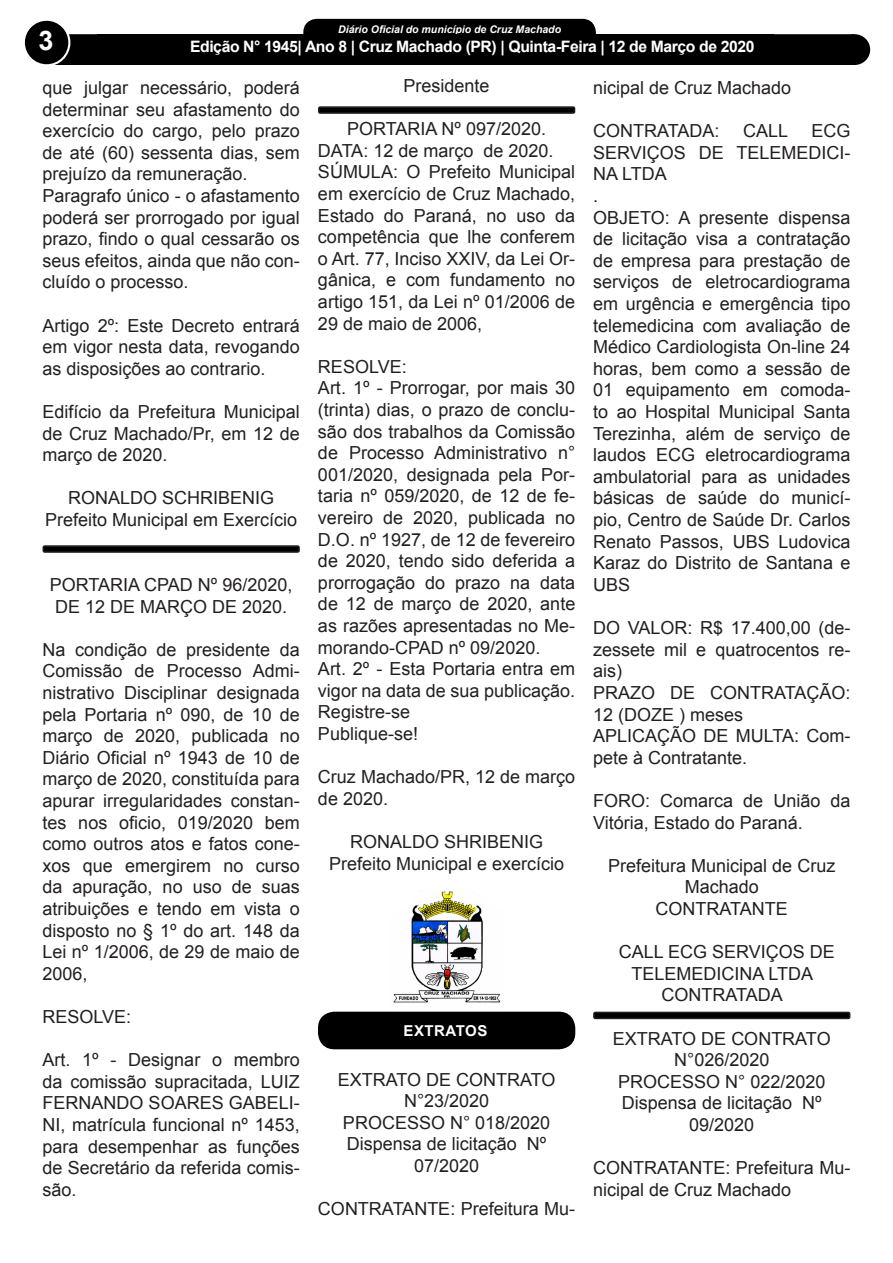
<style>
.page{position:relative;width:893px;height:1263px;background:#fff}
.page>*{position:absolute;margin:0;border:0;box-sizing:border-box;transform-origin:0 0}
.t1{font:700 27px "Arial";color:#fff}
.t2{font:18px/21.6px "Arial";color:#231f20;text-align:justify}
.t3{font:700 15.75px "Arial";letter-spacing:-.025em;color:#fff}
.t4{font:700 15px "Arial";color:#fff}
.t5{font:700 15px "Arial";letter-spacing:.035em;color:#fff}
.t6{font:italic 700 10.5px "Arial";color:#fff}
</style>
<div class="page">
<div style="left:305px;top:20px;width:289px;height:28px;background:#000;border-radius:12px"></div>
<div style="left:303px;top:19px;width:293px;height:31px;border:3px solid #000;border-radius:12px"></div>
<div style="left:39px;top:34px;width:815px;height:31px;background:#000"></div>
<div style="left:24px;top:20px;width:45px;height:45px;background:#000;border-radius:50%"></div>
<div style="left:23px;top:19px;width:47px;height:47px;border:2px solid #fff;border-radius:50%"></div>
<div style="left:840px;top:35px;width:29px;height:29px;background:#000;border-radius:50%"></div>
<div style="left:839px;top:34px;width:31px;height:31px;border:2px solid #000;border-radius:50%"></div>
<div style="left:43px;top:546px;width:256px;height:6px;background:#000;border-radius:2px"></div>
<div style="left:43px;top:545px;width:257px;height:8px;border:2px solid #231f20;border-radius:2px"></div>
<div style="left:319px;top:107px;width:256px;height:6px;background:#000;border-radius:2px"></div>
<div style="left:318px;top:106px;width:257px;height:8px;border:2px solid #231f20;border-radius:2px"></div>
<img style="left:393px;top:890px;width:108px;height:113px">
<div style="left:318px;top:1012px;width:257px;height:37px;background:#000;border-radius:16px"></div>
<div style="left:594px;top:1012px;width:256px;height:6px;background:#000;border-radius:2px"></div>
<div style="left:593px;top:1012px;width:257px;height:7px;border:2px solid #231f20;border-radius:2px"></div>
<p class="t6" style="left:338px;top:22px;width:224px">Diário Oficial do município de Cruz Machado</p>
<p class="t4" style="left:205px;top:40px;width:491px">Edição 1145 - Cruz Machado (PR) - Terça-Feira - 3 de Janeiro de 2017</p>
<p class="t2" style="left:404px;top:75px;width:88px">Presidente</p>
<p class="t2" style="left:347px;top:118px;width:200px">PORTARIA Nº 097/2020.</p>
<p class="t2" style="left:318px;top:139px;width:237px">DATA: 12 de março de 2020.</p>
<p class="t2" style="left:318px;top:161px;width:259px">SÚMULA: O Prefeito Municipal em exercício de Cruz Machado, Estado do Paraná, no uso da competência que lhe conferem o Art. 77, Inciso XXIV, da Lei Or&shy;gânica, e com fundamento no artigo 151, da Lei nº 01/2006 de 29 de maio de 2006,</p>
<p class="t2" style="left:318px;top:355px;width:90px">RESOLVE:</p>
<p class="t2" style="left:318px;top:377px;width:259px">Art. 1º - Prorrogar, por mais 30 (trinta) dias, o prazo de conclu&shy;são dos trabalhos da Comissão de Processo Administrativo n° 001/2020, designada pela Por&shy;taria nº 059/2020, de 12 de fe&shy;vereiro de 2020, publicada no D.O. nº 1927, de 12 de fevereiro de 2020, tendo sido deferida a prorrogação do prazo na data de 12 de março de 2020, ante as razões apresentadas no Me&shy;morando-CPAD nº 09/2020.</p>
<p class="t2" style="left:318px;top:658px;width:259px">Art. 2º - Esta Portaria entra em vigor na data de sua publicação.</p>
<p class="t2" style="left:318px;top:701px;width:94px">Registre-se</p>
<p class="t2" style="left:318px;top:723px;width:102px">Publique-se!</p>
<p class="t2" style="left:318px;top:766px;width:259px">Cruz Machado/PR, 12 de março de 2020.</p>
<p class="t2" style="left:350px;top:831px;width:195px">RONALDO SHRIBENIG</p>
<p class="t2" style="left:329px;top:852px;width:237px">Prefeito Municipal e exercício</p>
<p class="t1" style="left:38px;top:21px;width:17px">3</p>
<p class="t3" style="left:190px;top:35px;width:566px">Edição N° 1945| Ano 8 | Cruz Machado (PR) | Quinta-Feira | 12 de Março de 2020</p>
<p class="t2" style="left:43px;top:77px;width:259px">que julgar necessário, poderá determinar seu afastamento do exercício do cargo, pelo prazo de até (60) sessenta dias, sem prejuízo da remuneração.</p>
<p class="t2" style="left:43px;top:185px;width:259px">Paragrafo único - o afastamento poderá ser prorrogado por igual prazo, findo o qual cessarão os seus efeitos, ainda que não con&shy;cluído o processo.</p>
<p class="t2" style="left:43px;top:314px;width:259px">Artigo 2º: Este Decreto entrará em vigor nesta data, revogando as disposições ao contrario.</p>
<p class="t2" style="left:43px;top:401px;width:259px">Edifício da Prefeitura Municipal de Cruz Machado/Pr, em 12 de março de 2020.</p>
<p class="t2" style="left:68px;top:487px;width:208px">RONALDO SCHRIBENIG</p>
<p class="t2" style="left:45px;top:509px;width:254px">Prefeito Municipal em Exercício</p>
<p class="t2" style="left:593px;top:77px;width:200px">nicipal de Cruz Machado</p>
<p class="t2" style="left:593px;top:120px;width:128px">CONTRATADA:</p>
<p class="t2" style="left:743px;top:120px;width:47px">CALL</p>
<p class="t2" style="left:593px;top:120px;width:259px;text-indent:218px">ECG SERVIÇOS DE TELEMEDICI-NA LTDA</p>
<p class="t2" style="left:593px;top:185px;width:7px">.</p>
<p class="t2" style="left:593px;top:206px;width:259px">OBJETO: A presente dispensa de licitação visa a contratação de empresa para prestação de serviços de eletrocardiograma em urgência e emergência tipo telemedicina com avaliação de Médico Cardiologista On-line 24 horas, bem como a sessão de 01 equipamento em comoda&shy;to ao Hospital Municipal Santa Terezinha, além de serviço de laudos ECG eletrocardiograma ambulatorial para as unidades básicas de saúde do municí&shy;pio, Centro de Saúde Dr. Carlos Renato Passos, UBS Ludovica Karaz do Distrito de Santana e UBS</p>
<p class="t2" style="left:593px;top:617px;width:259px">DO VALOR: R$ 17.400,00 (de&shy;zessete mil e quatrocentos re&shy;ais)</p>
<p class="t2" style="left:593px;top:682px;width:259px">PRAZO DE CONTRATAÇÃO:<br>12 (DOZE ) meses</p>
<p class="t2" style="left:593px;top:725px;width:259px">APLICAÇÃO DE MULTA: Com&shy;pete à Contratante.</p>
<p class="t2" style="left:593px;top:790px;width:259px">FORO: Comarca de União da<br>Vitória, Estado do Paraná.</p>
<p class="t2" style="left:608px;top:854px;width:229px;text-align:center">Prefeitura Municipal de Cruz<br>Machado</p>
<p class="t2" style="left:656px;top:898px;width:134px">CONTRATANTE</p>
<p class="t2" style="left:619px;top:941px;width:218px;text-align:center">CALL ECG SERVIÇOS DE<br>TELEMEDICINA LTDA</p>
<p class="t2" style="left:662px;top:984px;width:123px">CONTRATADA</p>
<p class="t2" style="left:613px;top:1027px;width:219px;text-align:center">EXTRATO DE CONTRATO<br>N°026/2020</p>
<p class="t2" style="left:618px;top:1070px;width:209px">PROCESSO N° 022/2020</p>
<p class="t2" style="left:622px;top:1092px;width:201px;text-align:center">Dispensa de licitação Nº<br>09/2020</p>
<p class="t2" style="left:593px;top:1157px;width:259px">CONTRATANTE: Prefeitura Mu&shy;nicipal de Cruz Machado</p>
<p class="t2" style="left:50px;top:574px;width:244px">PORTARIA CPAD Nº 96/2020,<br>DE 12 DE MARÇO DE 2020.</p>
<p class="t2" style="left:43px;top:638px;width:259px">Na condição de presidente da Comissão de Processo Admi&shy;nistrativo Disciplinar designada pela Portaria nº 090, de 10 de março de 2020, publicada no Diário Oficial nº 1943 de 10 de março de 2020, constituída para apurar irregularidades constan&shy;tes nos oficio, 019/2020 bem como outros atos e fatos cone&shy;xos que emergirem no curso da apuração, no uso de suas atribuições e tendo em vista o disposto no § 1º do art. 148 da Lei nº 1/2006, de 29 de maio de 2006,</p>
<p class="t2" style="left:43px;top:1006px;width:90px">RESOLVE:</p>
<p class="t2" style="left:43px;top:1049px;width:259px">Art. 1º - Designar o membro da comissão supracitada, LUIZ FERNANDO SOARES GABELI-NI, matrícula funcional nº 1453, para desempenhar as funções de Secretário da referida comis&shy;são.</p>
<p class="t5" style="left:403px;top:1020px;width:85px">EXTRATOS</p>
<p class="t2" style="left:338px;top:1068px;width:219px;text-align:center">EXTRATO DE CONTRATO<br>N°23/2020</p>
<p class="t2" style="left:343px;top:1111px;width:209px">PROCESSO N° 018/2020</p>
<p class="t2" style="left:347px;top:1133px;width:201px;text-align:center">Dispensa de licitação Nº<br>07/2020</p>
<p class="t2" style="left:318px;top:1198px;width:259px">CONTRATANTE: Prefeitura Mu-</p>
</div>
